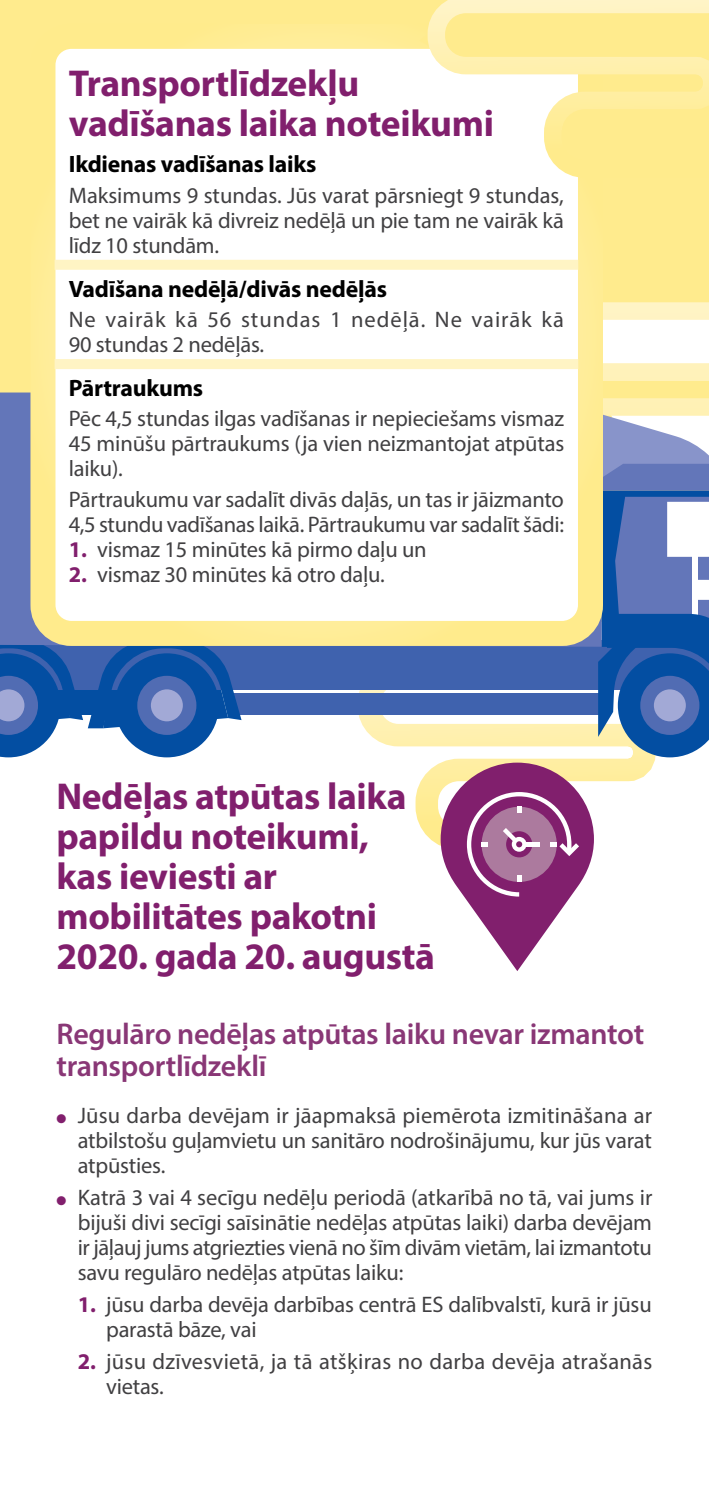
<style>
.page{position:relative;width:709px;height:1489px;background:#fff}
.page>*{position:absolute;margin:0;border:0;box-sizing:border-box;transform-origin:0 0}
.H1-TITLES_chapter{font:700 37.5px/40px "Myriad Pro";letter-spacing:-.01em;color:#811f6d}
.Subtitles_purple{font:600 30px/32.5px "Myriad Pro";letter-spacing:-.01em;color:#893776}
.H2_Subtitles_with_li{font:700 23.75px "Myriad Pro";letter-spacing:-.01em;color:#000}
.H2-Subtitles_without{font:700 23.75px "Myriad Pro";letter-spacing:-.01em;color:#000}
.TEXT{font:22.5px/25px "Myriad Pro";letter-spacing:-.01em;color:#414042;text-align:justify}
.TEXT-2{font:22.5px/25px "Myriad Pro";letter-spacing:.01em;color:#414042}
.TEXT-3{font:22.5px/25px "Myriad Pro";letter-spacing:.04em;color:#414042}
.s1{font-weight:700;color:#811f6d}
.s2{color:#811f6d}
</style>
<div class="page">
<svg style="left:346px;top:689px;width:94px;height:157px"></svg>
<div style="left:0;top:0;width:709px;height:622px;background:#ffeb8d"></div>
<svg style="left:603px;top:302px;width:106px;height:112px"></svg>
<div style="left:232px;top:693px;width:372px;height:22px;background:#3f62ae"></div>
<div style="left:0;top:640px;width:709px;height:49px;background:#3f62ae"></div>
<svg style="left:0;top:646px;width:241px;height:111px"></svg>
<div style="left:0;top:392px;width:49px;height:254px;background:#6376b9"></div>
<div style="left:43px;top:36px;width:547px;height:597px;background:#fff;border-radius:28px"></div>
<div style="left:30px;top:24px;width:573px;height:622px;border:25px solid #fff;border-radius:28px"></div>
<svg style="left:440px;top:414px;width:269px;height:557px"></svg>
<svg style="left:419px;top:0;width:290px;height:186px"></svg>
<div style="left:55px;top:260px;width:523px;height:10px;background:#fff4c4"></div>
<div style="left:55px;top:359px;width:523px;height:10px;background:#fff4c4"></div>
<h1 class="H1-TITLES_chapter" style="left:69px;top:62px;width:426px">Transportlīdzekļu vadīšanas laika noteikumi</h1>
<h2 class="H2-Subtitles_without" style="left:69px;top:149px;width:249px">Ikdienas vadīšanas laiks</h2>
<p class="TEXT" style="left:69px;top:182px;width:497px">Maksimums 9 stundas. Jūs varat pārsniegt 9 stundas, bet ne vairāk kā divreiz nedēļā un pie tam ne vairāk kā līdz 10 stundām.</p>
<h2 class="H2_Subtitles_with_li" style="left:69px;top:273px;width:320px">Vadīšana nedēļā/divās nedēļās</h2>
<p class="TEXT-3" style="left:69px;top:307px;width:497px">Ne vairāk kā 56 stundas 1 nedēļā. Ne vairāk kā<br>90 stundas 2 nedēļās.</p>
<h2 class="H2_Subtitles_with_li" style="left:69px;top:372px;width:136px">Pārtraukums</h2>
<p class="TEXT" style="left:69px;top:406px;width:497px">Pēc 4,5 stundas ilgas vadīšanas ir nepieciešams vismaz 45 minūšu pārtraukums (ja vien neizmantojat atpūtas laiku).</p>
<p class="TEXT" style="left:69px;top:486px;width:497px">Pārtraukumu var sadalīt divās daļās, un tas ir jāizmanto<br>4,5 stundu vadīšanas laikā. Pārtraukumu var sadalīt šādi:</p>
<p class="TEXT" style="left:69px;top:536px;width:359px"><span class="s1">1.</span> vismaz 15 minūtes kā pirmo daļu un</p>
<p class="TEXT" style="left:69px;top:561px;width:317px"><span class="s1">2.</span> vismaz 30 minūtes kā otro daļu.</p>
<h1 class="H1-TITLES_chapter" style="left:56px;top:775px;width:380px">Nedēļas atpūtas laika papildu noteikumi,<br>kas ieviesti ar mobilitātes pakotni<br>2020. gada 20. augustā</h1>
<h2 class="Subtitles_purple" style="left:56px;top:1016px;width:589px">Regulāro nedēļas atpūtas laiku nevar izmantot transportlīdzeklī</h2>
<p class="TEXT" style="left:78px;top:1102px;width:576px;text-indent:-21px"><span class="s2">●</span> Jūsu darba devējam ir jāapmaksā piemērota izmitināšana ar atbilstošu guļamvietu un sanitāro nodrošinājumu, kur jūs varat atpūsties.</p>
<p class="TEXT" style="left:78px;top:1184px;width:576px;text-indent:-21px"><span class="s2">●</span> Katrā 3 vai 4 secīgu nedēļu periodā (atkarībā no tā, vai jums ir bijuši divi secīgi saīsinātie nedēļas atpūtas laiki) darba devējam ir jāļauj jums atgriezties vienā no šīm divām vietām, lai izmantotu savu regulāro nedēļas atpūtas laiku:</p>
<p class="TEXT" style="left:106px;top:1291px;width:547px;text-indent:-28px"><span class="s1">1.</span> jūsu darba devēja darbības centrā ES dalībvalstī, kurā ir jūsu parastā bāze, vai</p>
<p class="TEXT-2" style="left:106px;top:1348px;width:547px;text-indent:-28px"><span class="s1">2.</span> jūsu dzīvesvietā, ja tā atšķiras no darba devēja atrašanās vietas.</p>
</div>
